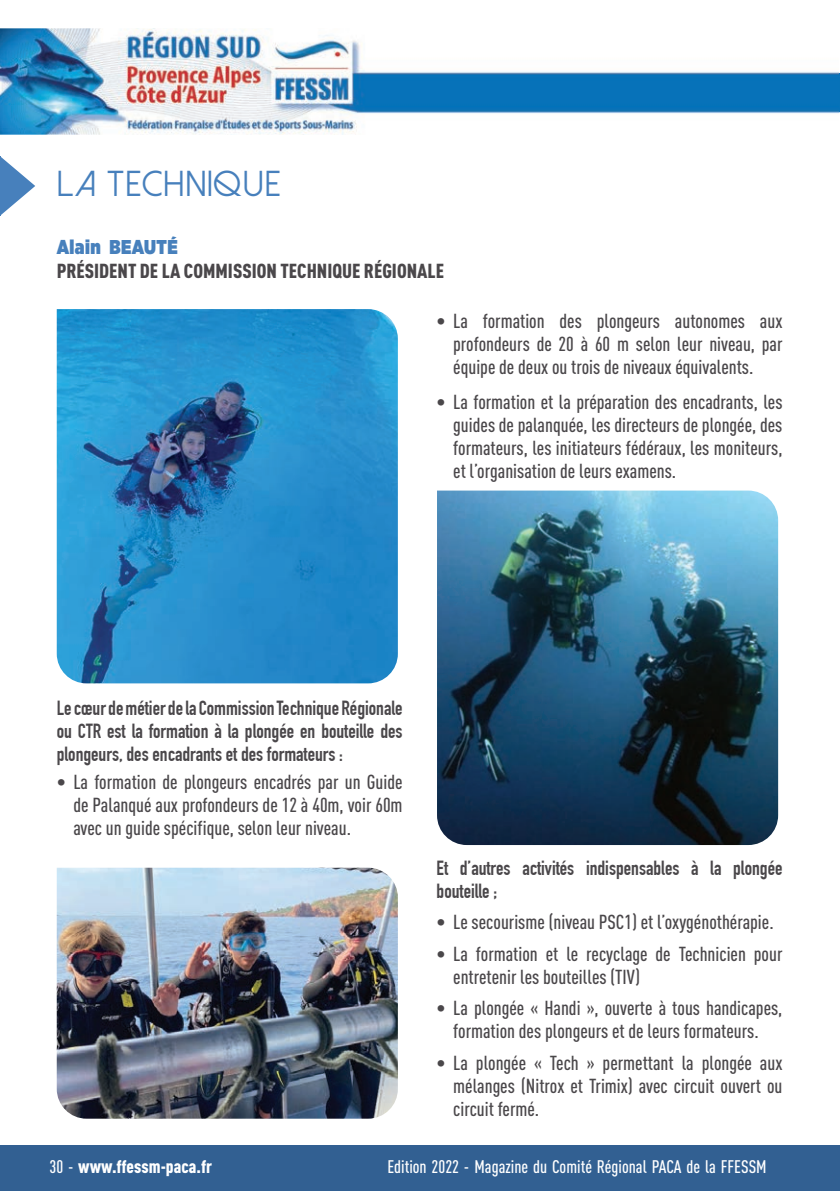
<style>
.page{position:relative;width:840px;height:1191px;background:#fff}
.page>*{position:absolute;margin:0;border:0;box-sizing:border-box;transform-origin:0 0}
.t1{font:36px "Dolce Vita";letter-spacing:.05em;color:#4780bc}
.t2{font:500 20px/23px "DIN Cond";color:#4a474a;text-align:justify}
.t3{font:700 20px/23px "DIN Condensed";color:#4a474a;text-align:justify}
.t4{font:900 20px "DIN Cond";color:#4a474a}
.t5{font:900 20px "Gotham Narrow";letter-spacing:.025em;color:#4780bc;scale:.9 1}
.t6{font:500 18px "DIN Cond";color:#fff}
.t7{font:900 18px "DIN Cond";color:#fff}
.s1{font-weight:500}
</style>
<div class="page">
<div style="left:0;top:1145px;width:839px;height:46px;background:#326092"></div>
<img style="left:0;top:28px;width:839px;height:107px">
<svg style="left:1px;top:157px;width:34px;height:58px"></svg>
<hr style="left:0;top:156px;width:1px;height:60px;background:#4780bc">
<img style="left:57px;top:309px;width:340px;height:374px">
<img style="left:57px;top:867px;width:340px;height:251px">
<img style="left:437px;top:490px;width:340px;height:355px">
<h1 class="t1" style="left:57px;top:166px;width:224px">LA TECHNIQUE</h1>
<p class="t5" style="left:57px;top:234px;width:136px">Alain BEAUTÉ</p>
<p class="t4" style="left:57px;top:258px;width:388px">PRÉSIDENT DE LA COMMISSION TECHNIQUE RÉGIONALE</p>
<p class="t2" style="left:453px;top:309px;width:330px;text-indent:-17px">• La formation des plongeurs autonomes aux profondeurs de 20 à 60 m selon leur niveau, par équipe de deux ou trois de niveaux équivalents.</p>
<p class="t2" style="left:453px;top:390px;width:330px;text-indent:-17px">• La formation et la préparation des encadrants, les guides de palanquée, les directeurs de plongée, des formateurs, les initiateurs fédéraux, les moniteurs, et l’organisation de leurs examens.</p>
<p class="t3" style="left:57px;top:696px;width:347px">Le cœur de métier de la Commission Technique Régionale ou CTR est la formation à la plongée en bouteille des plongeurs, des encadrants et des formateurs :</p>
<p class="t2" style="left:73px;top:770px;width:330px;text-indent:-17px">• La formation de plongeurs encadrés par un Guide de Palanqué aux profondeurs de 12 à 40m, voir 60m avec un guide spécifique, selon leur niveau.</p>
<p class="t3" style="left:436px;top:856px;width:347px">Et d’autres activités indispensables à la plongée bouteille ;</p>
<p class="t2" style="left:436px;top:910px;width:338px">• Le secourisme (niveau PSC1) et l’oxygénothérapie.</p>
<p class="t2" style="left:453px;top:941px;width:330px;text-indent:-17px">• La formation et le recyclage de Technicien pour entretenir les bouteilles (TIV)</p>
<p class="t2" style="left:436px;top:996px;width:347px;text-align:center">• La plongée « Handi », ouverte à tous handicapes, formation des plongeurs et de leurs formateurs.</p>
<p class="t2" style="left:453px;top:1050px;width:330px;text-indent:-17px">• La plongée « Tech » permettant la plongée aux mélanges (Nitrox et Trimix) avec circuit ouvert ou circuit fermé.</p>
<p class="t7" style="left:49px;top:1155px;width:164px"><span class="s1">30 -</span> www.ffessm-paca.fr</p>
<p class="t6" style="left:387px;top:1155px;width:380px">Edition 2022 - Magazine du Comité Régional PACA de la FFESSM</p>
</div>
